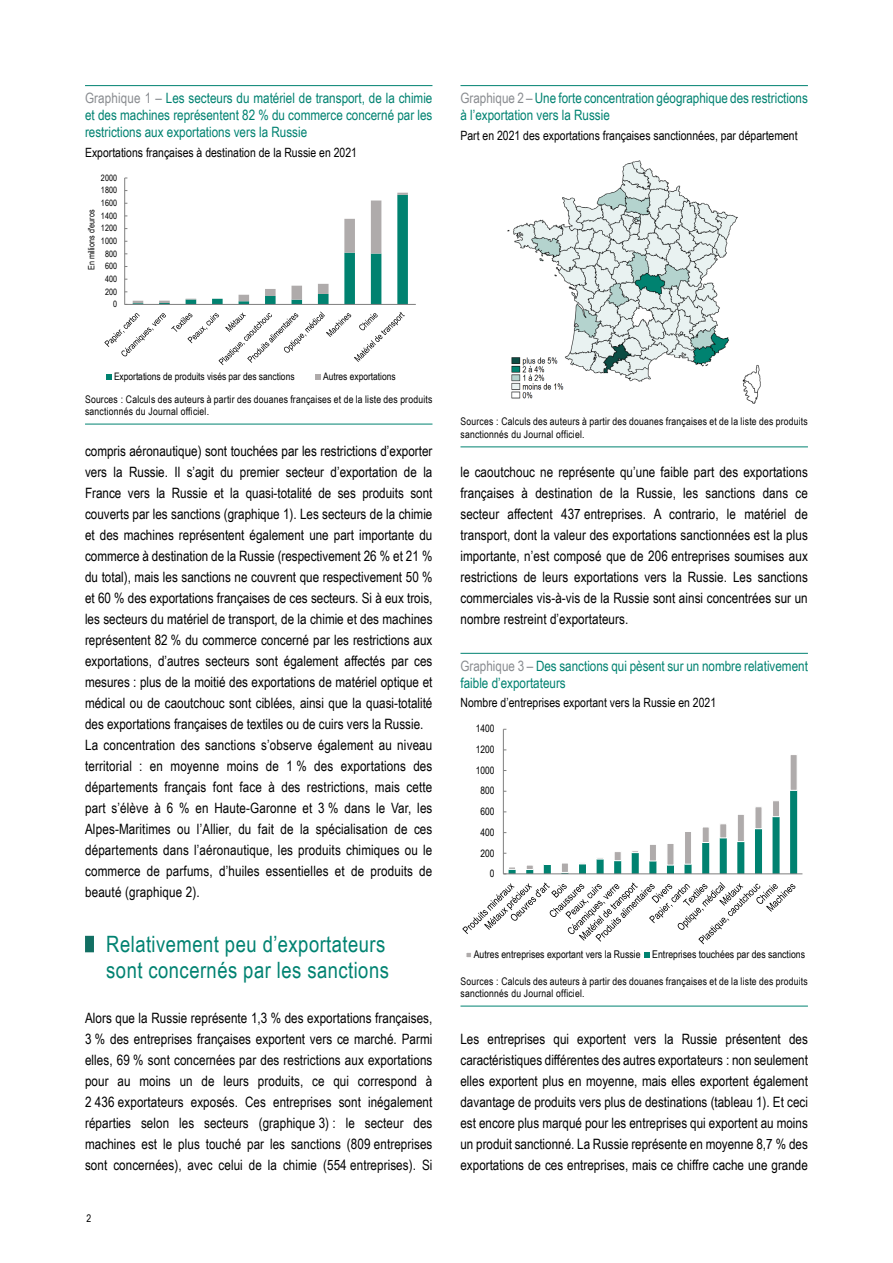
<style>
.page{position:relative;width:893px;height:1263px;background:#fff}
.page>*{position:absolute;margin:0;border:0;box-sizing:border-box;transform-origin:0 0}
.t1{font:22.5px/25.5px "Arial Narrow";letter-spacing:.02em;color:#008271}
.t2{font:14.25px/21px "Arial Narrow";color:#000;text-align:justify}
.t3{font:14.25px/17.1px "Arial Narrow";color:#008271}
.t4{font:12.75px "Arial Narrow";color:#000}
.t5{font:10.65px "Arial Narrow";color:#000}
.t6{font:10.5px/12.6px "Arial Narrow";letter-spacing:.02em;color:#000}
.t7{font:10.35px "Arial Narrow";letter-spacing:-.005em;color:#000}
.t8{font:10.2px "Arial Narrow";letter-spacing:.005em;color:#000}
.t9{font:8.85px "Arial Narrow";letter-spacing:.005em;color:#000}
.s1{color:#898c90}
</style>
<div class="page">
<div style="left:85px;top:936px;width:9px;height:16px;background:#126f63"></div>
<hr style="left:85px;top:85px;width:347px;height:1px;background:#008271">
<hr style="left:85px;top:424px;width:347px;height:1px;background:#008271">
<svg style="left:133px;top:193px;width:275px;height:111px"></svg>
<hr style="left:124px;top:178px;width:1px;height:126px;background:#7f7f7f">
<hr style="left:125px;top:304px;width:291px;height:1px;background:#7f7f7f">
<svg style="left:104px;top:311px;width:301px;height:54px"></svg>
<svg style="left:106px;top:374px;width:6px;height:5px"></svg>
<svg style="left:316px;top:374px;width:5px;height:5px"></svg>
<hr style="left:460px;top:85px;width:348px;height:1px;background:#008271">
<hr style="left:460px;top:446px;width:348px;height:1px;background:#008271">
<img style="left:507px;top:160px;width:254px;height:244px">
<hr style="left:460px;top:653px;width:348px;height:1px;background:#008271">
<hr style="left:460px;top:1006px;width:348px;height:1px;background:#008271">
<hr style="left:503px;top:729px;width:1px;height:145px;background:#7f7f7f">
<svg style="left:503px;top:749px;width:295px;height:124px"></svg>
<hr style="left:503px;top:873px;width:299px;height:1px;background:#7f7f7f">
<svg style="left:462px;top:882px;width:333px;height:62px"></svg>
<svg style="left:466px;top:952px;width:5px;height:6px"></svg>
<svg style="left:644px;top:952px;width:6px;height:6px"></svg>
<p class="t3" style="left:85px;top:89px;width:349px;text-align:justify"><span class="s1">Graphique 1 –</span> Les secteurs du matériel de transport, de la chimie et des machines représentent 82 % du commerce concerné par les restrictions aux exportations vers la Russie</p>
<p class="t4" style="left:85px;top:143px;width:273px">Exportations françaises à destination de la Russie en 2021</p>
<p class="t9" style="left:101px;top:171px;width:18px">2000</p>
<p class="t9" style="left:101px;top:184px;width:18px">1800</p>
<p class="t9" style="left:101px;top:196px;width:18px">1600</p>
<p class="t9" style="left:85px;top:270px;width:62px;rotate:-90deg">En millions d'euros</p>
<p class="t9" style="left:101px;top:209px;width:18px">1400</p>
<p class="t9" style="left:101px;top:222px;width:18px">1200</p>
<p class="t9" style="left:101px;top:234px;width:18px">1000</p>
<p class="t9" style="left:105px;top:247px;width:14px">800</p>
<p class="t9" style="left:105px;top:260px;width:14px">600</p>
<p class="t9" style="left:105px;top:272px;width:14px">400</p>
<p class="t9" style="left:105px;top:285px;width:14px">200</p>
<p class="t9" style="left:113px;top:298px;width:6px">0</p>
<p class="t7" style="left:114px;top:369px;width:182px">Exportations de produits visés par des sanctions</p>
<p class="t7" style="left:323px;top:369px;width:74px">Autres exportations</p>
<p class="t6" style="left:85px;top:392px;width:349px">Sources : Calculs des auteurs à partir des douanes françaises et de la liste des produits sanctionnés du Journal officiel.</p>
<p class="t2" style="left:85px;top:440px;width:349px;text-align:left">compris aéronautique) sont touchées par les restrictions d’exporter vers la Russie. Il s’agit du premier secteur d’exportation de la France vers la Russie et la quasi-totalité de ses produits sont couverts par les sanctions (graphique 1). Les secteurs de la chimie et des machines représentent également une part importante du commerce à destination de la Russie (respectivement 26 % et 21 % du total), mais les sanctions ne couvrent que respectivement 50 % et 60 % des exportations françaises de ces secteurs. Si à eux trois, les secteurs du matériel de transport, de la chimie et des machines représentent 82 % du commerce concerné par les restrictions aux exportations, d’autres secteurs sont également affectés par ces mesures : plus de la moitié des exportations de matériel optique et médical ou de caoutchouc sont ciblées, ainsi que la quasi-totalité des exportations françaises de textiles ou de cuirs vers la Russie.<br>La concentration des sanctions s’observe également au niveau territorial : en moyenne moins de 1 % des exportations des départements français font face à des restrictions, mais cette part s’élève à 6 % en Haute-Garonne et 3 % dans le Var, les Alpes-Maritimes ou l’Allier, du fait de la spécialisation de ces départements dans l’aéronautique, les produits chimiques ou le commerce de parfums, d’huiles essentielles et de produits de beauté (graphique 2).</p>
<h1 class="t1" style="left:106px;top:931px;width:284px">Relativement peu d’exportateurs sont concernés par les sanctions</h1>
<p class="t2" style="left:85px;top:1007px;width:349px">Alors que la Russie représente 1,3 % des exportations françaises, 3 % des entreprises françaises exportent vers ce marché. Parmi elles, 69 % sont concernées par des restrictions aux exportations pour au moins un de leurs produits, ce qui correspond à 2 436 exportateurs exposés. Ces entreprises sont inégalement réparties selon les secteurs (graphique 3) : le secteur des machines est le plus touché par les sanctions (809 entreprises sont concernées), avec celui de la chimie (554 entreprises). Si</p>
<p class="t6" style="left:87px;top:1211px;width:6px">2</p>
<p class="t3" style="left:460px;top:89px;width:349px"><span class="s1">Graphique 2 –</span> Une forte concentration géographique des restrictions à l’exportation vers la Russie</p>
<p class="t4" style="left:460px;top:126px;width:339px">Part en 2021 des exportations françaises sanctionnées, par département</p>
<p class="t6" style="left:460px;top:415px;width:349px">Sources : Calculs des auteurs à partir des douanes françaises et de la liste des produits sanctionnés du Journal officiel.</p>
<p class="t2" style="left:460px;top:461px;width:349px">le caoutchouc ne représente qu’une faible part des exportations françaises à destination de la Russie, les sanctions dans ce secteur affectent 437 entreprises. A contrario, le matériel de transport, dont la valeur des exportations sanctionnées est la plus importante, n’est composé que de 206 entreprises soumises aux restrictions de leurs exportations vers la Russie. Les sanctions commerciales vis-à-vis de la Russie sont ainsi concentrées sur un nombre restreint d’exportateurs.</p>
<p class="t3" style="left:460px;top:657px;width:349px"><span class="s1">Graphique 3 –</span> Des sanctions qui pèsent sur un nombre relativement faible d’exportateurs</p>
<p class="t4" style="left:460px;top:693px;width:257px">Nombre d’entreprises exportant vers la Russie en 2021</p>
<p class="t8" style="left:476px;top:721px;width:20px">1400</p>
<p class="t8" style="left:476px;top:742px;width:20px">1200</p>
<p class="t8" style="left:476px;top:763px;width:20px">1000</p>
<p class="t8" style="left:480px;top:783px;width:15px">800</p>
<p class="t8" style="left:480px;top:804px;width:15px">600</p>
<p class="t8" style="left:480px;top:825px;width:15px">400</p>
<p class="t8" style="left:480px;top:845px;width:15px">200</p>
<p class="t8" style="left:490px;top:866px;width:6px">0</p>
<p class="t5" style="left:474px;top:947px;width:333px">Autres entreprises exportant vers la Russie Entreprises touchées par des sanctions</p>
<p class="t6" style="left:460px;top:974px;width:349px">Sources : Calculs des auteurs à partir des douanes françaises et de la liste des produits sanctionnés du Journal officiel.</p>
<p class="t2" style="left:460px;top:1028px;width:349px">Les entreprises qui exportent vers la Russie présentent des caractéristiques différentes des autres exportateurs : non seulement elles exportent plus en moyenne, mais elles exportent également davantage de produits vers plus de destinations (tableau 1). Et ceci est encore plus marqué pour les entreprises qui exportent au moins un produit sanctionné. La Russie représente en moyenne 8,7 % des exportations de ces entreprises, mais ce chiffre cache une grande</p>
</div>
